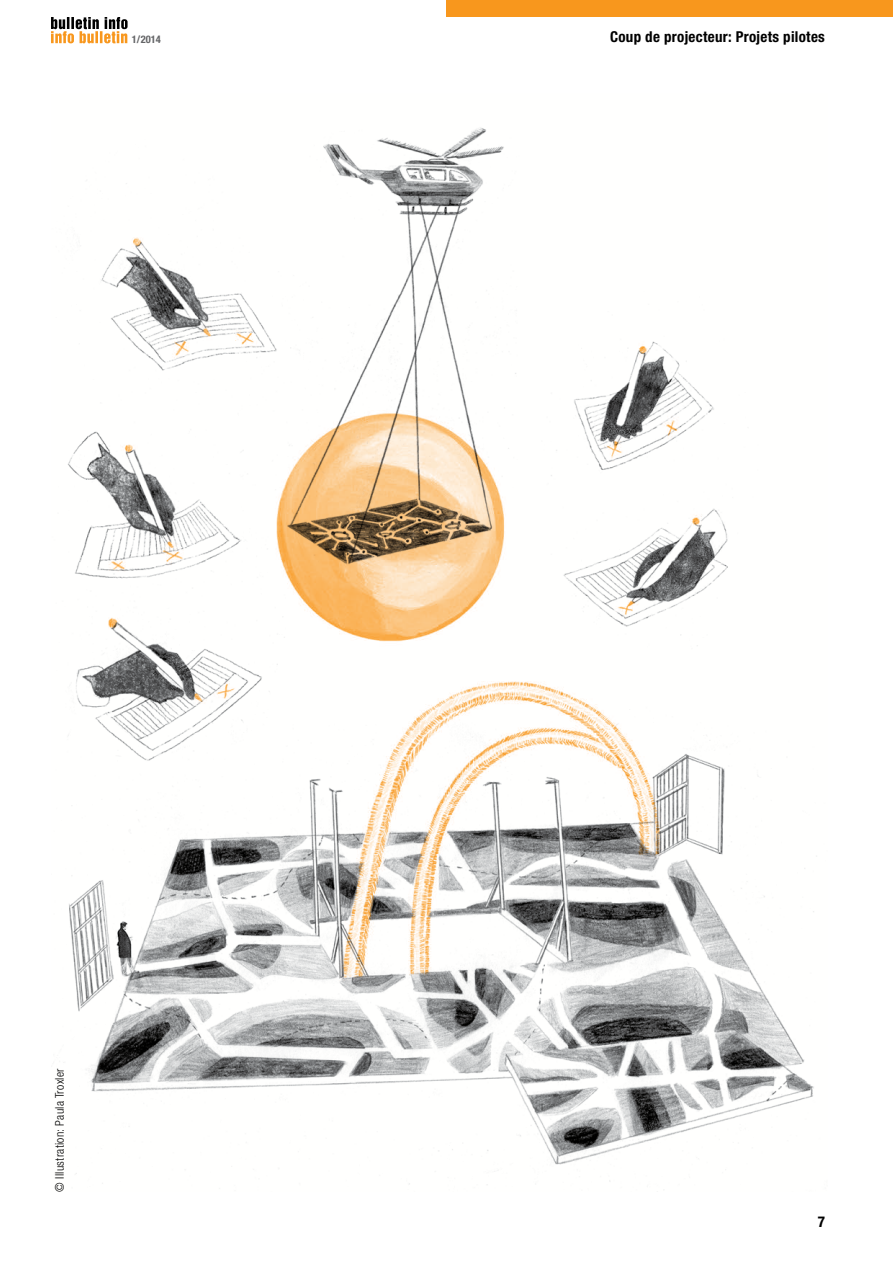
<style>
.page{position:relative;width:893px;height:1263px;background:#fff}
.page>*{position:absolute;margin:0;border:0;box-sizing:border-box;transform-origin:0 0}
.t1{font:700 condensed 15px "Helvetica Neue LT Std";letter-spacing:.02em;color:#000}
.t2{font:300 condensed 12px "Helvetica Neue LT Std";letter-spacing:.025em;color:#000}
.t3{font:700 condensed 10.5px "Helvetica Neue LT Std";color:#636466}
</style>
<div class="page">
<div style="left:446px;top:0;width:447px;height:17px;background:#f8971d"></div>
<svg style="left:51px;top:17px;width:77px;height:26px"></svg>
<img style="left:68px;top:127px;width:749px;height:1058px">
<p class="t3" style="left:132px;top:33px;width:31px">1/2014</p>
<p class="t2" style="left:53px;top:1192px;width:125px;rotate:-90deg">© Illustration: Paula Troxler</p>
<p class="t1" style="left:610px;top:27px;width:216px">Coup de projecteur: Projets pilotes</p>
<p class="t1" style="left:818px;top:1212px;width:9px">7</p>
</div>
